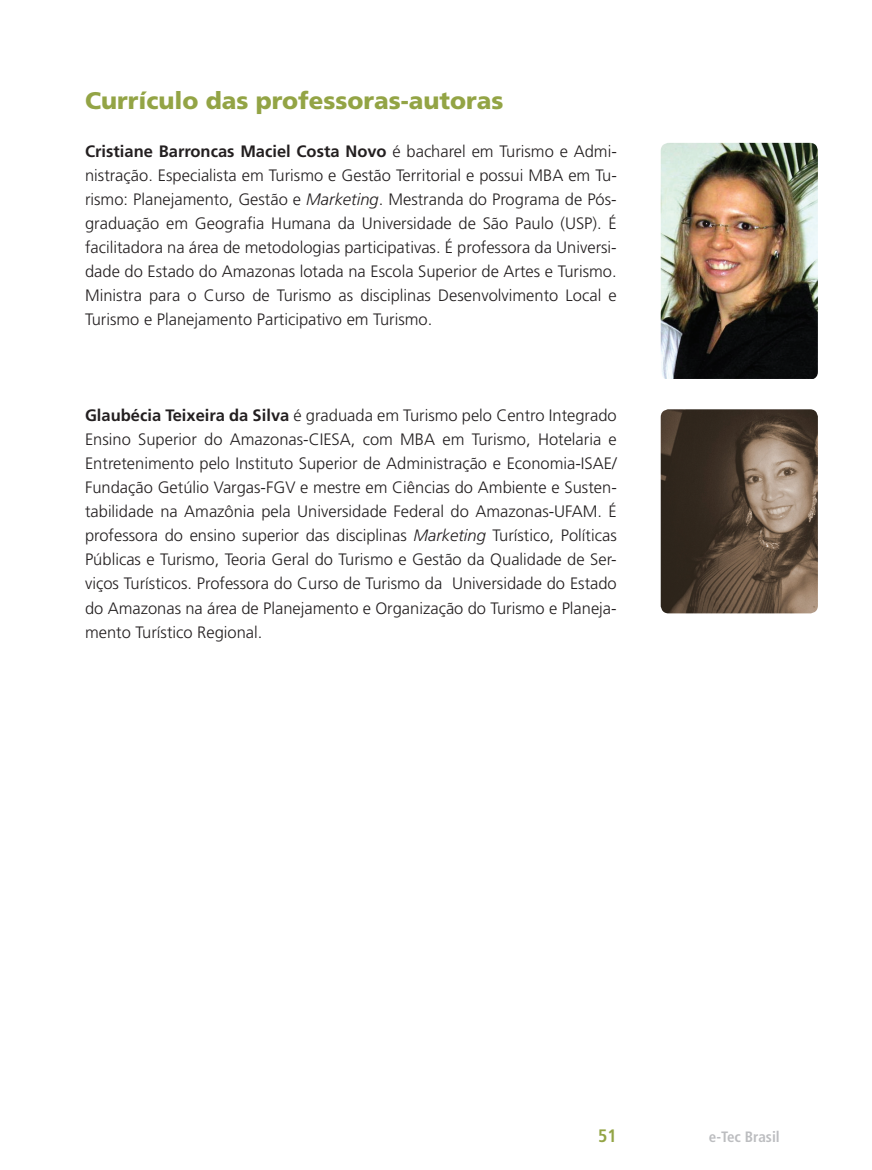
<style>
.page{position:relative;width:872px;height:1170px;background:#fff}
.page>*{position:absolute;margin:0;border:0;box-sizing:border-box;transform-origin:0 0}
.t1{font:900 24px "Frutiger LT Std";color:#93a445}
.t2{font:700 condensed 18px "Frutiger LT Std";color:#93a445}
.t3{font:300 16.5px/24px "Frutiger LT Std";color:#231f20;text-align:justify}
.t4{font:700 condensed 15px "Frutiger LT Std";color:#bcbdc0}
.s1{font-weight:700}
.s2{font-style:italic}
</style>
<div class="page">
<img style="left:660px;top:143px;width:158px;height:236px">
<img style="left:660px;top:409px;width:158px;height:204px">
<p class="t1" style="left:85px;top:86px;width:420px">Currículo das professoras-autoras</p>
<p class="t3" style="left:85px;top:140px;width:533px"><span class="s1">Cristiane Barroncas Maciel Costa Novo</span> é bacharel em Turismo e Admi&shy;nistração. Especialista em Turismo e Gestão Territorial e possui MBA em Tu&shy;rismo: Planejamento, Gestão e <span class="s2">Marketing</span>. Mestranda do Programa de Pós&shy;graduação em Geografia Humana da Universidade de São Paulo (USP). É facilitadora na área de metodologias participativas. É professora da Universi&shy;dade do Estado do Amazonas lotada na Escola Superior de Artes e Turismo.<br>Ministra para o Curso de Turismo as disciplinas Desenvolvimento Local e Turismo e Planejamento Participativo em Turismo.</p>
<p class="t3" style="left:85px;top:404px;width:533px"><span class="s1">Glaubécia Teixeira da Silva</span> é graduada em Turismo pelo Centro Integrado Ensino Superior do Amazonas-CIESA, com MBA em Turismo, Hotelaria e Entretenimento pelo Instituto Superior de Administração e Economia-ISAE/ Fundação Getúlio Vargas-FGV e mestre em Ciências do Ambiente e Susten&shy;tabilidade na Amazônia pela Universidade Federal do Amazonas-UFAM. É professora do ensino superior das disciplinas <span class="s2">Marketing</span> Turístico, Políticas Públicas e Turismo, Teoria Geral do Turismo e Gestão da Qualidade de Ser&shy;viços Turísticos. Professora do Curso de Turismo da Universidade do Estado do Amazonas na área de Planejamento e Organização do Turismo e Planeja&shy;mento Turístico Regional.</p>
<p class="t2" style="left:598px;top:1124px;width:20px">51</p>
<p class="t4" style="left:709px;top:1127px;width:72px">e-Tec Brasil</p>
</div>
